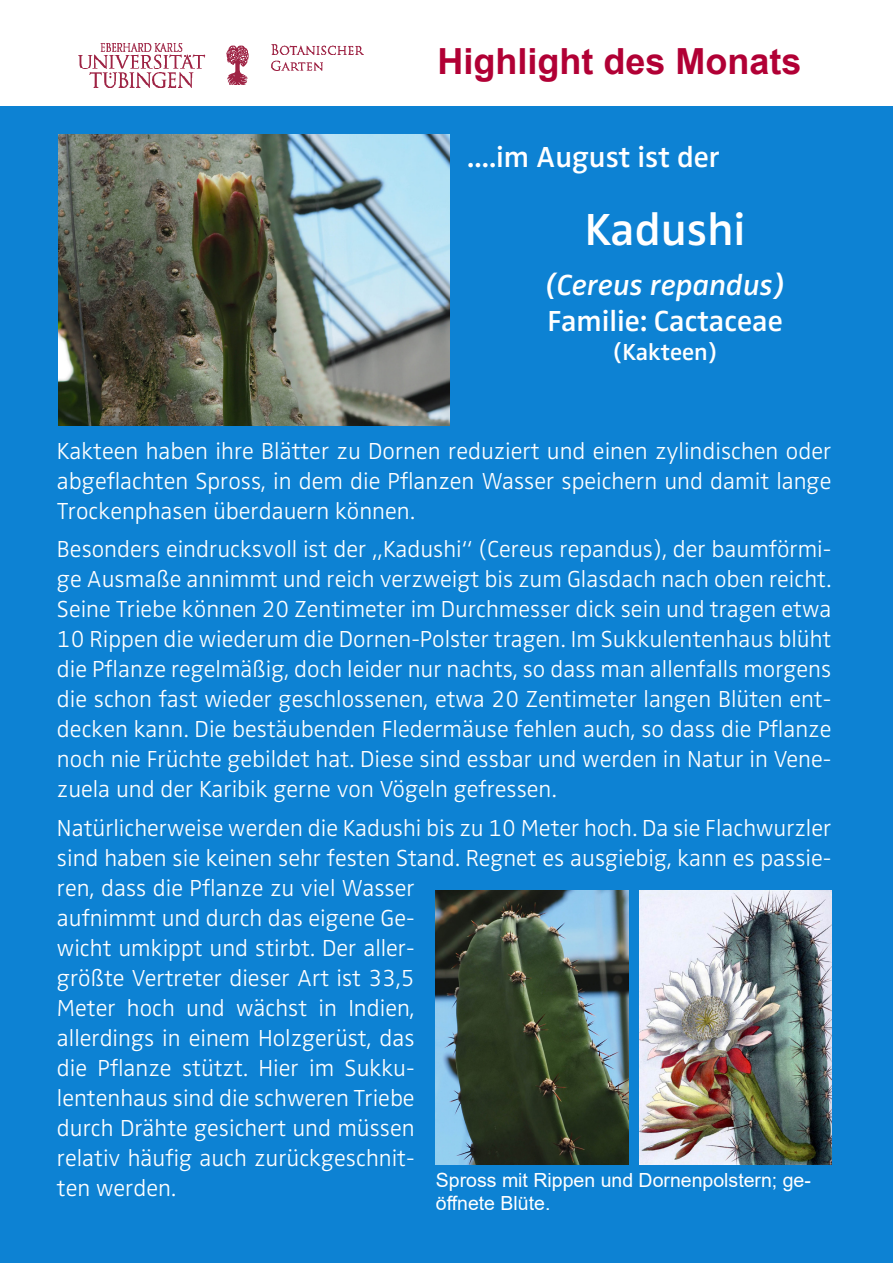
<style>
.page{position:relative;width:893px;height:1263px;background:#fff}
.page>*{position:absolute;margin:0;border:0;box-sizing:border-box;transform-origin:0 0}
.t1{font:600 46.5px "Zwo OT";color:#fff}
.t2{font:700 36px "Arial";color:#b10035}
.t3{font:600 30px/36px "Zwo OT";color:#fff}
.t4{font:300 24px/30px "Zwo OT";color:#fff;text-align:justify}
.t5{font:600 24px "Zwo OT";color:#fff}
.t6{font:19.5px/23.4px "Arial";color:#fff}
.s1{font-style:italic}
</style>
<div class="page">
<div style="left:0;top:106px;width:893px;height:1157px;background:#0d82d3"></div>
<img style="left:78px;top:44px;width:285px;height:43px">
<img style="left:58px;top:135px;width:391px;height:290px">
<img style="left:639px;top:891px;width:192px;height:273px">
<img style="left:436px;top:891px;width:192px;height:273px">
<p class="t2" style="left:438px;top:36px;width:366px">Highlight des Monats</p>
<p class="t3" style="left:467px;top:139px;width:255px">....im August ist der</p>
<p class="t1" style="left:585px;top:203px;width:162px">Kadushi</p>
<p class="t3" style="left:545px;top:267px;width:242px"><span class="s1">(Cereus repandus)<br></span>Familie: Cactaceae</p>
<p class="t5" style="left:613px;top:338px;width:107px">(Kakteen)</p>
<p class="t4" style="left:57px;top:436px;width:776px">Kakteen haben ihre Blätter zu Dornen reduziert und einen zylindischen oder abgeflachten Spross, in dem die Pflanzen Wasser speichern und damit lange Trockenphasen überdauern können.</p>
<p class="t4" style="left:57px;top:535px;width:776px">Besonders eindrucksvoll ist der „Kadushi“ (Cereus repandus), der baumförmi&shy;ge Ausmaße annimmt und reich verzweigt bis zum Glasdach nach oben reicht.<br>Seine Triebe können 20 Zentimeter im Durchmesser dick sein und tragen etwa 10 Rippen die wiederum die Dornen-Polster tragen. Im Sukkulentenhaus blüht die Pflanze regelmäßig, doch leider nur nachts, so dass man allenfalls morgens die schon fast wieder geschlossenen, etwa 20 Zentimeter langen Blüten ent&shy;decken kann. Die bestäubenden Fledermäuse fehlen auch, so dass die Pflanze noch nie Früchte gebildet hat. Diese sind essbar und werden in Natur in Vene&shy;zuela und der Karibik gerne von Vögeln gefressen.</p>
<p class="t4" style="left:57px;top:813px;width:776px;text-align:left">Natürlicherweise werden die Kadushi bis zu 10 Meter hoch. Da sie Flachwurzler sind haben sie keinen sehr festen Stand. Regnet es ausgiebig, kann es passie&shy;ren, dass die Pflanze zu viel Wasser<br>aufnimmt und durch das eigene Ge-<br>wicht umkippt und stirbt. Der aller-<br>größte Vertreter dieser Art ist 33,5<br>Meter hoch und wächst in Indien,<br>allerdings in einem Holzgerüst, das<br>die Pflanze stützt. Hier im Sukku-<br>lentenhaus sind die schweren Triebe<br>durch Drähte gesichert und müssen<br>relativ häufig auch zurückgeschnit-<br>ten werden.</p>
<p class="t6" style="left:436px;top:1168px;width:377px">Spross mit Rippen und Dornenpolstern; ge&shy;öffnete Blüte.</p>
</div>
